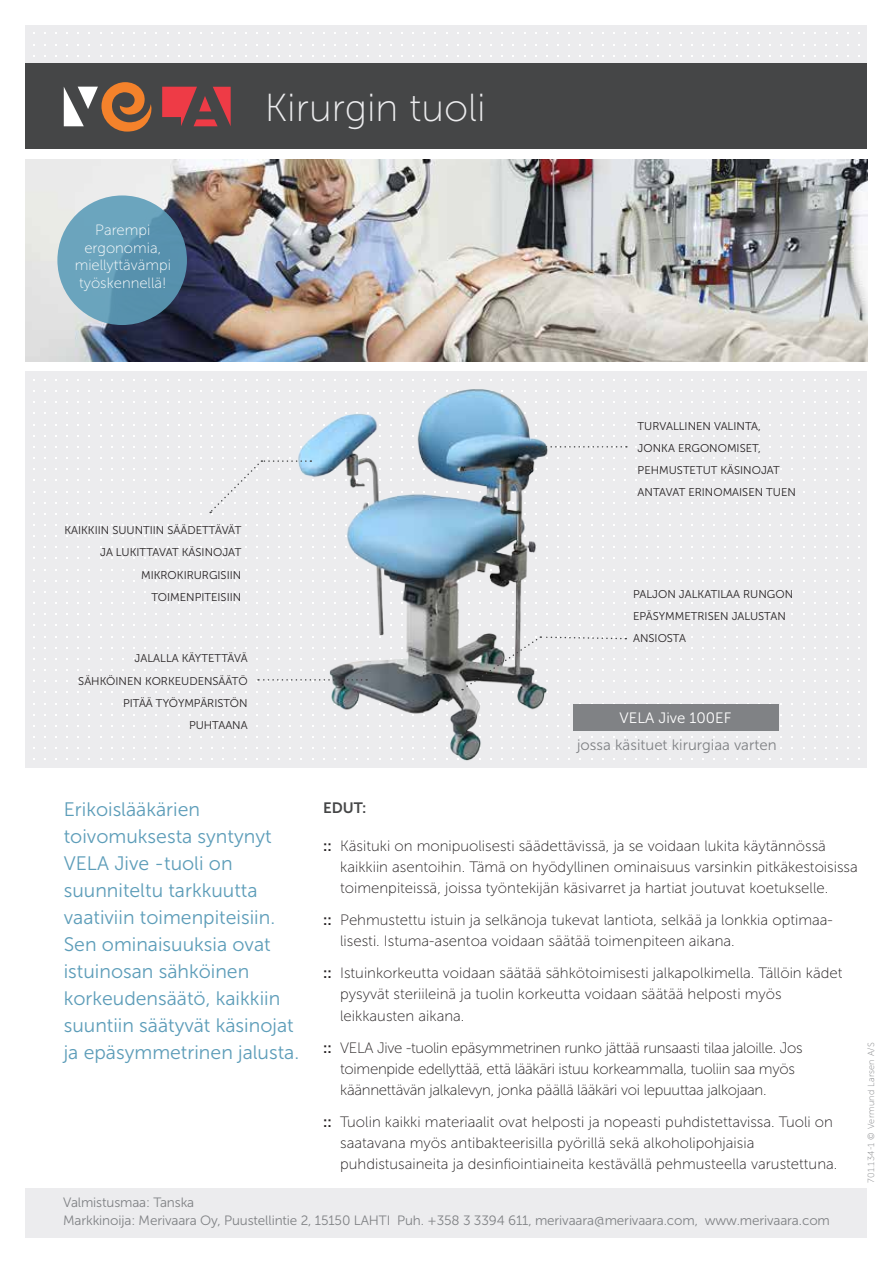
<style>
.page{position:relative;width:893px;height:1263px;background:#fff}
.page>*{position:absolute;margin:0;border:0;box-sizing:border-box;transform-origin:0 0}
.t1{font:39px "Museo Sans 100";color:#ececee}
.t2{font:19.5px/27px "Museo Sans 300";color:#5d9db9}
.t3{font:15px/21.3px "Museo Sans 100";color:#231f20}
.t4{font:15px/21.3px "Museo Sans 100";letter-spacing:-.02em;color:#231f20}
.t5{font:15px "Museo Sans 300";color:#808285}
.t6{font:15px "Museo Sans 300";color:#fff}
.t7{font:15px "Museo Sans 700";color:#454647}
.t8{font:14.85px/17.5px "Museo Sans 100";color:#fff;text-align:center}
.t9{font:13.5px/18px "Museo Sans 300";letter-spacing:-.01em;color:#808285}
.t10{font:11.25px/22.2px "Museo Sans 300";color:#231f20}
.t11{font:9px "Museo Sans 100";letter-spacing:.03em;color:#808285}
.s1{font-family:"Museo Sans 700"}
</style>
<div class="page">
<div style="left:26px;top:26px;width:841px;height:38px;background:#ececee"></div>
<div style="left:26px;top:64px;width:841px;height:85px;background:#454647"></div>
<svg style="left:84px;top:87px;width:14px;height:22px"></svg>
<svg style="left:199px;top:96px;width:12px;height:15px"></svg>
<svg style="left:213px;top:87px;width:18px;height:39px"></svg>
<svg style="left:197px;top:119px;width:21px;height:7px"></svg>
<svg style="left:64px;top:87px;width:20px;height:39px"></svg>
<svg style="left:162px;top:87px;width:35px;height:39px"></svg>
<svg style="left:101px;top:82px;width:51px;height:50px"></svg>
<div style="left:26px;top:1188px;width:841px;height:49px;background:#ececee"></div>
<div style="left:26px;top:372px;width:841px;height:396px;background:#ececee"></div>
<img style="left:276px;top:371px;width:320px;height:390px">
<img style="left:26px;top:159px;width:841px;height:202px">
<svg style="left:310px;top:457px;width:4px;height:5px"></svg>
<svg style="left:260px;top:457px;width:46px;height:5px"></svg>
<svg style="left:210px;top:457px;width:49px;height:58px"></svg>
<svg style="left:539px;top:636px;width:83px;height:4px"></svg>
<svg style="left:457px;top:636px;width:82px;height:57px"></svg>
<svg style="left:256px;top:679px;width:106px;height:3px"></svg>
<svg style="left:524px;top:446px;width:97px;height:2px"></svg>
<div style="left:573px;top:704px;width:205px;height:26px;background:#808285"></div>
<svg style="left:57px;top:195px;width:130px;height:130px;background:#629cb6"></svg>
<p class="t8" style="left:75px;top:221px;width:98px">Parempi ergonomia, miellyttävämpi työskennellä!</p>
<h1 class="t1" style="left:265px;top:87px;width:223px">Kirurgin tuoli</h1>
<p class="t10" style="left:64px;top:519px;width:178px;text-align:right">KAIKKIIN SUUNTIIN SÄÄDETTÄVÄT<br>JA LUKITTAVAT KÄSINOJAT<br>MIKROKIRURGISIIN<br>TOIMENPITEISIIN</p>
<p class="t10" style="left:78px;top:647px;width:171px;text-align:right">JALALLA KÄYTETTÄVÄ<br>SÄHKÖINEN KORKEUDENSÄÄTÖ<br>PITÄÄ TYÖYMPÄRISTÖN<br>PUHTAANA</p>
<p class="t10" style="left:638px;top:415px;width:160px">TURVALLINEN VALINTA,<br>JONKA ERGONOMISET,<br>PEHMUSTETUT KÄSINOJAT<br>ANTAVAT ERINOMAISEN TUEN</p>
<p class="t10" style="left:633px;top:583px;width:161px">PALJON JALKATILAA RUNGON<br>EPÄSYMMETRISEN JALUSTAN<br>ANSIOSTA</p>
<p class="t6" style="left:620px;top:709px;width:113px">VELA Jive 100EF</p>
<p class="t5" style="left:577px;top:737px;width:201px">jossa käsituet kirurgiaa varten</p>
<p class="t2" style="left:64px;top:796px;width:237px">Erikoislääkärien toivomuksesta syntynyt<br>VELA Jive -tuoli on suunniteltu tarkkuutta vaativiin toimenpiteisiin.<br>Sen ominaisuuksia ovat istuinosan sähköinen korkeudensäätö, kaikkiin suuntiin säätyvät käsinojat ja epäsymmetrinen jalusta.</p>
<p class="t7" style="left:323px;top:799px;width:45px">EDUT:</p>
<p class="t3" style="left:340px;top:835px;width:519px;text-indent:-17px"><span class="s1">::</span> Käsituki on monipuolisesti säädettävissä, ja se voidaan lukita käytännössä kaikkiin asentoihin. Tämä on hyödyllinen ominaisuus varsinkin pitkäkestoisissa toimenpiteissä, joissa työntekijän käsivarret ja hartiat joutuvat koetukselle.</p>
<p class="t3" style="left:340px;top:909px;width:494px;text-indent:-17px"><span class="s1">::</span> Pehmustettu istuin ja selkänoja tukevat lantiota, selkää ja lonkkia optimaa&shy;lisesti. Istuma-asentoa voidaan säätää toimenpiteen aikana.</p>
<p class="t3" style="left:340px;top:962px;width:504px;text-indent:-17px"><span class="s1">::</span> Istuinkorkeutta voidaan säätää sähkötoimisesti jalkapolkimella. Tällöin kädet pysyvät steriileinä ja tuolin korkeutta voidaan säätää helposti myös leikkausten aikana.</p>
<p class="t4" style="left:340px;top:1037px;width:464px;text-indent:-17px"><span class="s1">::</span> VELA Jive -tuolin epäsymmetrinen runko jättää runsaasti tilaa jaloille. Jos toimenpide edellyttää, että lääkäri istuu korkeammalla, tuoliin saa myös käännettävän jalkalevyn, jonka päällä lääkäri voi lepuuttaa jalkojaan.</p>
<p class="t3" style="left:340px;top:1111px;width:499px;text-indent:-17px"><span class="s1">::</span> Tuolin kaikki materiaalit ovat helposti ja nopeasti puhdistettavissa. Tuoli on saatavana myös antibakteerisilla pyörillä sekä alkoholipohjaisia puhdistusaineita ja desinfiointiaineita kestävällä pehmusteella varustettuna.</p>
<p class="t9" style="left:63px;top:1194px;width:768px">Valmistusmaa: Tanska<br>Markkinoija: Merivaara Oy, Puustellintie 2, 15150 LAHTI Puh. +358 3 3394 611, merivaara@merivaara.com, www.merivaara.com</p>
<p class="t11" style="left:866px;top:1183px;width:142px;rotate:-90deg">701.134-1 © Vermund Larsen A/S</p>
</div>
